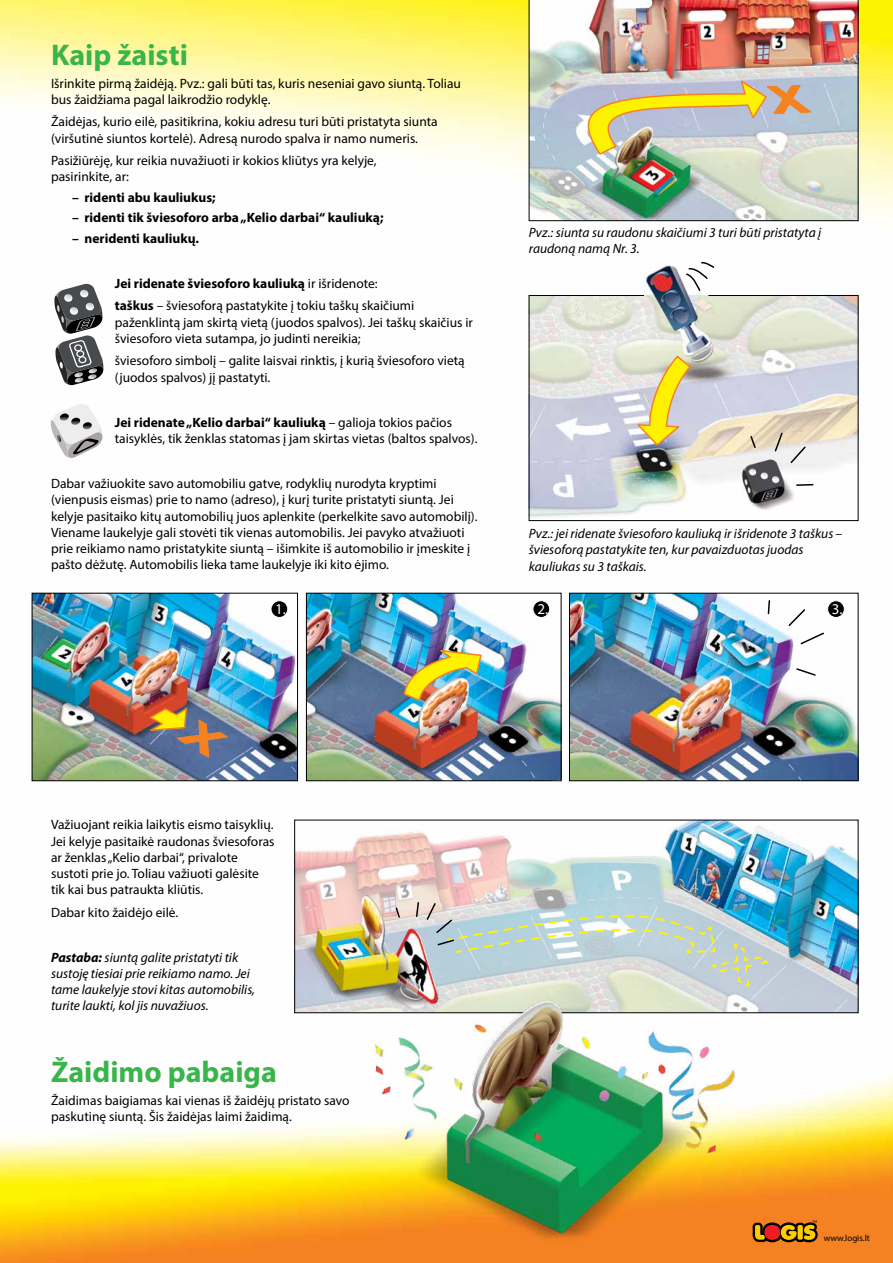
<style>
.page{position:relative;width:893px;height:1263px;background:#fff}
.page>*{position:absolute;margin:0;border:0;box-sizing:border-box;transform-origin:0 0}
.t1{font:700 30px "Myriad Pro";color:#39b54a}
.t2{font:15px "Myriad Pro";color:#fff}
.t3{font:13.5px/16.2px "Myriad Pro";color:#000}
.t4{font:italic 13.5px/16.2px "Myriad Pro";color:#000}
.t5{font:700 13.5px "Myriad Pro";color:#000}
.t6{font:9px "Myriad Pro";color:#000}
.s1{font-weight:700}
</style>
<div class="page">
<img style="left:0;top:0;width:893px;height:1263px">
<svg style="left:753px;top:1220px;width:65px;height:22px"></svg>
<img style="left:296px;top:822px;width:560px;height:189px">
<div style="left:294px;top:820px;width:564px;height:193px;border:1px solid #000"></div>
<img style="left:529px;top:0;width:329px;height:221px">
<svg style="left:567px;top:78px;width:247px;height:78px;background:#ccc8ab"></svg>
<img style="left:529px;top:263px;width:329px;height:32px">
<svg style="left:529px;top:295px;width:329px;height:226px"></svg>
<svg style="left:685px;top:261px;width:30px;height:31px"></svg>
<img style="left:34px;top:595px;width:262px;height:184px">
<div style="left:32px;top:593px;width:266px;height:188px;border:1px solid #000"></div>
<img style="left:308px;top:595px;width:251px;height:184px">
<div style="left:306px;top:593px;width:255px;height:188px;border:1px solid #000"></div>
<img style="left:571px;top:595px;width:285px;height:184px">
<div style="left:569px;top:593px;width:289px;height:188px;border:1px solid #000"></div>
<img style="left:144px;top:706px;width:87px;height:53px">
<svg style="left:795px;top:667px;width:22px;height:10px"></svg>
<svg style="left:787px;top:608px;width:38px;height:38px"></svg>
<svg style="left:767px;top:599px;width:4px;height:16px"></svg>
<svg style="left:795px;top:483px;width:19px;height:4px"></svg>
<svg style="left:773px;top:431px;width:34px;height:33px"></svg>
<svg style="left:749px;top:435px;width:8px;height:14px"></svg>
<svg style="left:415px;top:901px;width:358px;height:88px;background:#c0d1d1"></svg>
<svg style="left:394px;top:906px;width:7px;height:13px"></svg>
<img style="left:369px;top:991px;width:367px;height:256px">
<div style="left:271px;top:601px;width:17px;height:16px;background:#000;border-radius:50%"></div>
<div style="left:271px;top:600px;width:17px;height:18px;border:1px solid #fff;border-radius:50%"></div>
<div style="left:533px;top:601px;width:17px;height:16px;background:#000;border-radius:50%"></div>
<div style="left:533px;top:600px;width:17px;height:18px;border:1px solid #fff;border-radius:50%"></div>
<div style="left:828px;top:601px;width:16px;height:16px;background:#000;border-radius:50%"></div>
<div style="left:827px;top:600px;width:17px;height:18px;border:1px solid #fff;border-radius:50%"></div>
<img style="left:402px;top:648px;width:81px;height:54px">
<svg style="left:54px;top:284px;width:50px;height:102px"></svg>
<svg style="left:51px;top:403px;width:52px;height:55px"></svg>
<h1 class="t1" style="left:51px;top:35px;width:138px">Kaip žaisti</h1>
<p class="t3" style="left:51px;top:75px;width:411px">Išrinkite pirmą žaidėją. Pvz.: gali būti tas, kuris neseniai gavo siuntą. Toliau bus žaidžiama pagal laikrodžio rodyklę.</p>
<p class="t3" style="left:51px;top:114px;width:388px">Žaidėjas, kurio eilė, pasitikrina, kokiu adresu turi būti pristatyta siunta (viršutinė siuntos kortelė). Adresą nurodo spalva ir namo numeris.</p>
<p class="t3" style="left:51px;top:152px;width:327px">Pasižiūrėję, kur reikia nuvažiuoti ir kokios kliūtys yra kelyje, pasirinkite, ar:</p>
<p class="t5" style="left:72px;top:188px;width:145px">– ridenti abu kauliukus;</p>
<p class="t5" style="left:72px;top:209px;width:313px">– ridenti tik šviesoforo arba „Kelio darbai“ kauliuką;</p>
<p class="t5" style="left:72px;top:229px;width:128px">– neridenti kauliukų.</p>
<p class="t3" style="left:115px;top:272px;width:301px;line-height:22.5px"><span class="s1">Jei ridenate šviesoforo kauliuką</span> ir išridenote: <span class="s1">taškus</span> – šviesoforą pastatykite į tokiu taškų skaičiumi</p>
<p class="t3" style="left:115px;top:314px;width:360px">paženklintą jam skirtą vietą (juodos spalvos). Jei taškų skaičius ir šviesoforo vieta sutampa, jo judinti nereikia;</p>
<p class="t3" style="left:115px;top:353px;width:351px">šviesoforo simbolį – galite laisvai rinktis, į kurią šviesoforo vietą (juodos spalvos) jį pastatyti.</p>
<p class="t3" style="left:115px;top:414px;width:364px"><span class="s1">Jei ridenate „Kelio darbai“ kauliuką</span> – galioja tokios pačios taisyklės, tik ženklas statomas į jam skirtas vietas (baltos spalvos).</p>
<p class="t3" style="left:51px;top:475px;width:428px">Dabar važiuokite savo automobiliu gatve, rodyklių nurodyta kryptimi (vienpusis eismas) prie to namo (adreso), į kurį turite pristatyti siuntą. Jei kelyje pasitaiko kitų automobilių juos aplenkite (perkelkite savo automobilį).<br>Viename laukelyje gali stovėti tik vienas automobilis. Jei pavyko atvažiuoti prie reikiamo namo pristatykite siuntą – išimkite iš automobilio ir įmeskite į pašto dėžutę. Automobilis lieka tame laukelyje iki kito ėjimo.</p>
<p class="t4" style="left:529px;top:224px;width:294px">Pvz.: siunta su raudonu skaičiumi 3 turi būti pristatyta į raudoną namą Nr. 3.</p>
<p class="t4" style="left:529px;top:525px;width:315px">Pvz.: jei ridenate šviesoforo kauliuką ir išridenote 3 taškus – šviesoforą pastatykite ten, kur pavaizduotas juodas kauliukas su 3 taškais.</p>
<p class="t2" style="left:275px;top:599px;width:12px">1.</p>
<p class="t2" style="left:537px;top:599px;width:12px">2.</p>
<p class="t2" style="left:832px;top:599px;width:12px">3.</p>
<p class="t3" style="left:51px;top:816px;width:225px">Važiuojant reikia laikytis eismo taisyklių.<br>Jei kelyje pasitaikė raudonas šviesoforas ar ženklas „Kelio darbai“, privalote sustoti prie jo. Toliau važiuoti galėsite tik kai bus patraukta kliūtis.</p>
<p class="t3" style="left:51px;top:904px;width:129px">Dabar kito žaidėjo eilė.</p>
<p class="t4" style="left:51px;top:949px;width:206px"><span class="s1">Pastaba:</span> siuntą galite pristatyti tik sustoję tiesiai prie reikiamo namo. Jei tame laukelyje stovi kitas automobilis, turite laukti, kol jis nuvažiuos.</p>
<h1 class="t1" style="left:51px;top:1052px;width:227px">Žaidimo pabaiga</h1>
<p class="t3" style="left:51px;top:1092px;width:300px">Žaidimas baigiamas kai vienas iš žaidėjų pristato savo paskutinę siuntą. Šis žaidėjas laimi žaidimą.</p>
<p class="t6" style="left:824px;top:1232px;width:48px">www.logis.lt</p>
</div>
